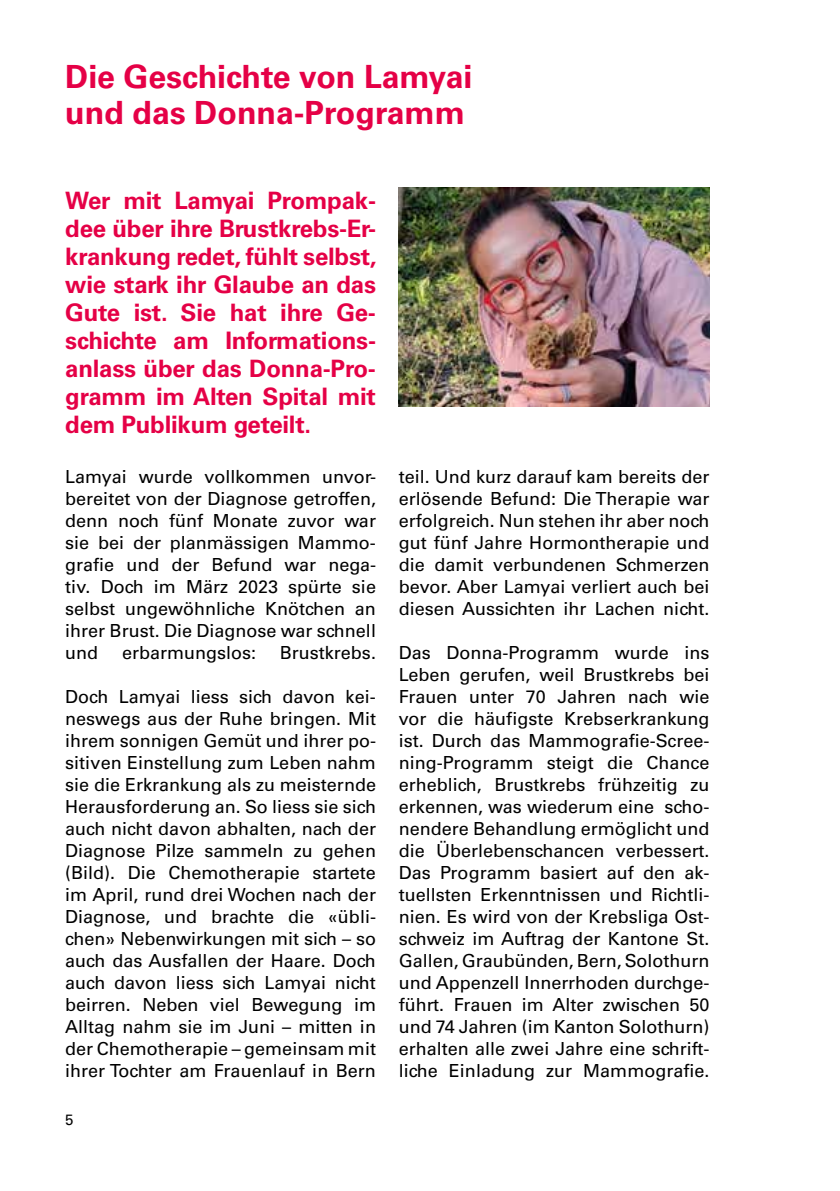
<style>
.page{position:relative;width:840px;height:1191px;background:#fff}
.page>*{position:absolute;margin:0;border:0;box-sizing:border-box;transform-origin:0 0}
.t1{font:700 32px/36px "Univers LT Std";color:#e50046}
.t2{font:700 24px/28px "Univers LT Std";letter-spacing:-.01em;color:#e50046;text-align:justify}
.t3{font:18px/22px "Univers LT Std";color:#000;text-align:justify}
.t4{font:15px "Univers LT Std";color:#000}
</style>
<div class="page">
<img style="left:398px;top:187px;width:311px;height:220px">
<h1 class="t1" style="left:65px;top:59px;width:408px">Die Geschichte von Lamyai und das Donna-Programm</h1>
<p class="t2" style="left:65px;top:186px;width:312px">Wer mit Lamyai Prompak&shy;dee über ihre Brustkrebs-Er&shy;krankung redet, fühlt selbst, wie stark ihr Glaube an das Gute ist. Sie hat ihre Ge&shy;schichte am Informations&shy;anlass über das Donna-Pro&shy;gramm im Alten Spital mit dem Publikum geteilt.</p>
<p class="t3" style="left:65px;top:466px;width:312px">Lamyai wurde vollkommen unvor&shy;bereitet von der Diagnose getroffen, denn noch fünf Monate zuvor war sie bei der planmässigen Mammo&shy;grafie und der Befund war nega&shy;tiv. Doch im März 2023 spürte sie selbst ungewöhnliche Knötchen an ihrer Brust. Die Diagnose war schnell und</p>
<p class="t3" style="left:122px;top:642px;width:136px">erbarmungslos:</p>
<p class="t3" style="left:280px;top:642px;width:98px">Brustkrebs.</p>
<p class="t3" style="left:65px;top:686px;width:312px">Doch Lamyai liess sich davon kei&shy;neswegs aus der Ruhe bringen. Mit ihrem sonnigen Gemüt und ihrer po&shy;sitiven Einstellung zum Leben nahm sie die Erkrankung als zu meisternde Herausforderung an. So liess sie sich auch nicht davon abhalten, nach der Diagnose Pilze sammeln zu gehen (Bild). Die Chemotherapie startete im April, rund drei Wochen nach der Diagnose, und brachte die «übli&shy;chen» Nebenwirkungen mit sich – so auch das Ausfallen der Haare. Doch auch davon liess sich Lamyai nicht beirren. Neben viel Bewegung im Alltag nahm sie im Juni – mitten in der Chemotherapie – gemeinsam mit ihrer Tochter am Frauenlauf in Bern</p>
<p class="t4" style="left:65px;top:1110px;width:10px">5</p>
<p class="t3" style="left:398px;top:466px;width:312px">teil. Und kurz darauf kam bereits der erlösende Befund: Die Therapie war erfolgreich. Nun stehen ihr aber noch gut fünf Jahre Hormontherapie und die damit verbundenen Schmerzen bevor. Aber Lamyai verliert auch bei diesen Aussichten ihr Lachen nicht.</p>
<p class="t3" style="left:398px;top:642px;width:312px">Das Donna-Programm wurde ins Leben gerufen, weil Brustkrebs bei Frauen unter 70 Jahren nach wie vor die häufigste Krebserkrankung ist. Durch das Mammografie-Scree&shy;ning-Programm steigt die Chance erheblich, Brustkrebs frühzeitig zu erkennen, was wiederum eine scho&shy;nendere Behandlung ermöglicht und die Überlebenschancen verbessert.<br>Das Programm basiert auf den ak&shy;tuellsten Erkenntnissen und Richtli&shy;nien. Es wird von der Krebsliga Ost&shy;schweiz im Auftrag der Kantone St.<br>Gallen, Graubünden, Bern, Solothurn und Appenzell Innerrhoden durchge&shy;führt. Frauen im Alter zwischen 50 und 74 Jahren (im Kanton Solothurn) erhalten alle zwei Jahre eine schrift&shy;liche Einladung zur Mammografie.</p>
</div>
